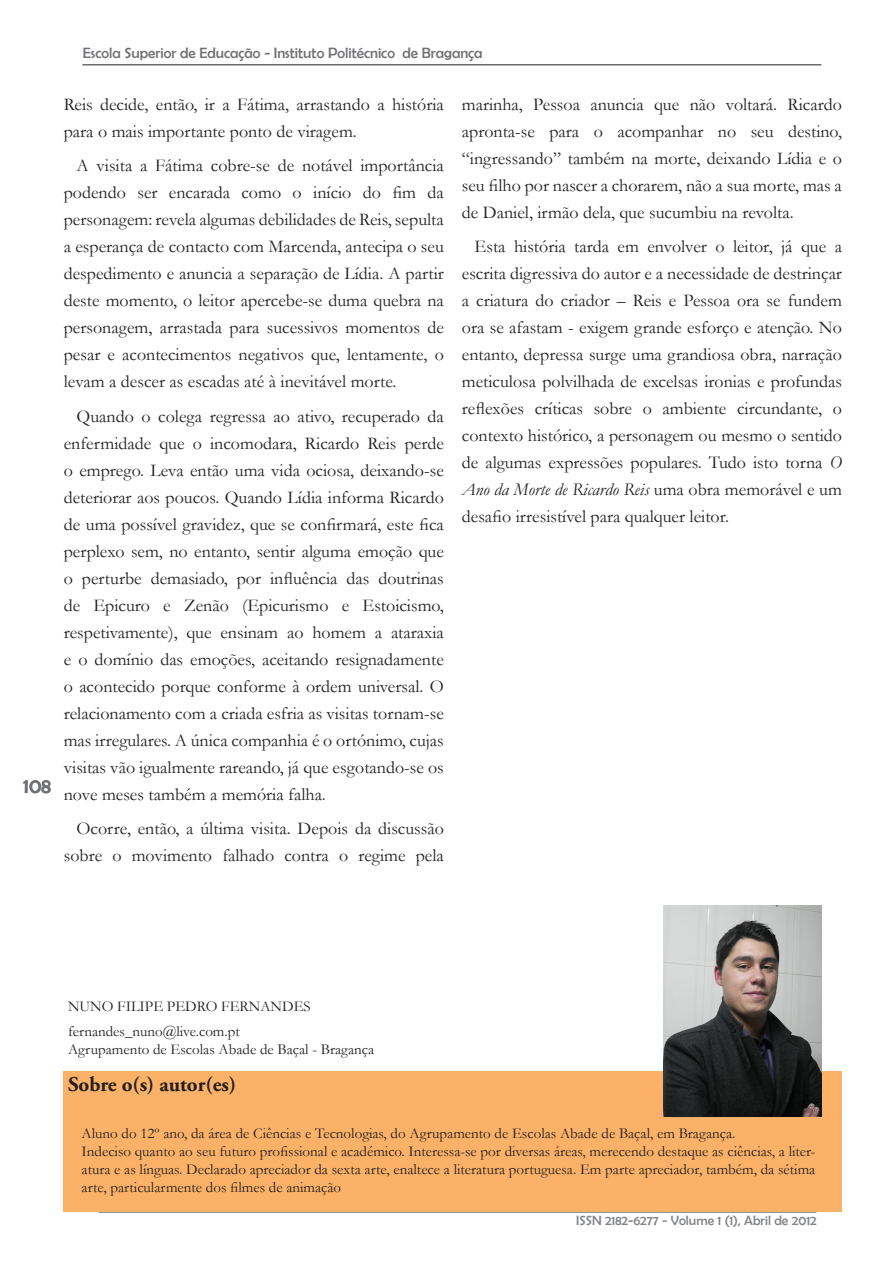
<style>
.page{position:relative;width:893px;height:1263px;background:#fff}
.page>*{position:absolute;margin:0;border:0;box-sizing:border-box;transform-origin:0 0}
.t1{font:700 21px "Adobe Garamond Pro";color:#231f20}
.t2{font:21px "Berlin Sans FB";color:#6f7073}
.Normal_TESE_Corpo{font:18px/27px "Garamond";color:#231f20;text-align:justify}
.Normal_TESE_Corpo-2{font:15px/18px "Garamond";color:#231f20;text-align:justify}
.t3{font:15px "Berlin Sans FB";color:#6f7073}
.t4{font:13.5px "Berlin Sans FB";color:#818386}
.s1{font-style:italic}
</style>
<div class="page">
<hr style="left:99px;top:1212px;width:717px;height:1px;background:#231f20">
<hr style="left:82px;top:65px;width:739px;height:1px;background:#231f20">
<div style="left:64px;top:1071px;width:778px;height:141px;background:#fbb268"></div>
<img style="left:663px;top:905px;width:159px;height:211px">
<p class="t3" style="left:83px;top:45px;width:401px">Escola Superior de Educação - Instituto Politécnico de Bragança</p>
<p class="t2" style="left:23px;top:774px;width:30px">108</p>
<p class="Normal_TESE_Corpo" style="left:64px;top:90px;width:382px">Reis decide, então, ir a Fátima, arrastando a história para o mais importante ponto de viragem.</p>
<p class="Normal_TESE_Corpo" style="left:64px;top:151px;width:382px;text-indent:13px">A visita a Fátima cobre-se de notável importância podendo ser encarada como o início do fim da personagem: revela algumas debilidades de Reis, sepulta a esperança de contacto com Marcenda, antecipa o seu despedimento e anuncia a separação de Lídia. A partir deste momento, o leitor apercebe-se duma quebra na personagem, arrastada para sucessivos momentos de pesar e acontecimentos negativos que, lentamente, o levam a descer as escadas até à inevitável morte.</p>
<p class="Normal_TESE_Corpo" style="left:64px;top:402px;width:382px;text-indent:13px">Quando o colega regressa ao ativo, recuperado da enfermidade que o incomodara, Ricardo Reis perde o emprego. Leva então uma vida ociosa, deixando-se deteriorar aos poucos. Quando Lídia informa Ricardo de uma possível gravidez, que se confirmará, este fica perplexo sem, no entanto, sentir alguma emoção que o perturbe demasiado, por influência das doutrinas de Epicuro e Zenão (Epicurismo e Estoicismo, respetivamente), que ensinam ao homem a ataraxia e o domínio das emoções, aceitando resignadamente o acontecido porque conforme à ordem universal. O relacionamento com a criada esfria as visitas tornam-se mas irregulares. A única companhia é o ortónimo, cujas visitas vão igualmente rareando, já que esgotando-se os nove meses também a memória falha.</p>
<p class="Normal_TESE_Corpo" style="left:64px;top:814px;width:382px;text-align:right">Ocorre, então, a última visita. Depois da discussão sobre o movimento falhado contra o regime pela</p>
<p class="Normal_TESE_Corpo" style="left:462px;top:90px;width:382px">marinha, Pessoa anuncia que não voltará. Ricardo apronta-se para o acompanhar no seu destino, “ingressando” também na morte, deixando Lídia e o seu filho por nascer a chorarem, não a sua morte, mas a de Daniel, irmão dela, que sucumbiu na revolta.</p>
<p class="Normal_TESE_Corpo" style="left:462px;top:232px;width:382px;text-indent:13px">Esta história tarda em envolver o leitor, já que a escrita digressiva do autor e a necessidade de destrinçar a criatura do criador – Reis e Pessoa ora se fundem ora se afastam - exigem grande esforço e atenção. No entanto, depressa surge uma grandiosa obra, narração meticulosa polvilhada de excelsas ironias e profundas reflexões críticas sobre o ambiente circundante, o contexto histórico, a personagem ou mesmo o sentido de algumas expressões populares. Tudo isto torna <span class="s1">O Ano da Morte de Ricardo Reis</span> uma obra memorável e um desafio irresistível para qualquer leitor.</p>
<p class="Normal_TESE_Corpo-2" style="left:68px;top:996px;width:244px">NUNO FILIPE PEDRO FERNANDES</p>
<p class="Normal_TESE_Corpo-2" style="left:68px;top:1022px;width:173px">fernandes_nuno@live.com.pt</p>
<p class="Normal_TESE_Corpo-2" style="left:68px;top:1040px;width:308px">Agrupamento de Escolas Abade de Baçal - Bragança</p>
<p class="t1" style="left:68px;top:1072px;width:170px">Sobre o(s) autor(es)</p>
<p class="Normal_TESE_Corpo-2" style="left:82px;top:1124px;width:655px">Aluno do 12º ano, da área de Ciências e Tecnologias, do Agrupamento de Escolas Abade de Baçal, em Bragança.</p>
<p class="Normal_TESE_Corpo-2" style="left:82px;top:1142px;width:735px">Indeciso quanto ao seu futuro profissional e académico. Interessa-se por diversas áreas, merecendo destaque as ciências, a liter&shy;atura e as línguas. Declarado apreciador da sexta arte, enaltece a literatura portuguesa. Em parte apreciador, também, da sétima arte, particularmente dos filmes de animação</p>
<p class="t4" style="left:576px;top:1213px;width:242px">ISSN 2182-6277 - Volume 1 (1), Abril de 2012</p>
</div>
